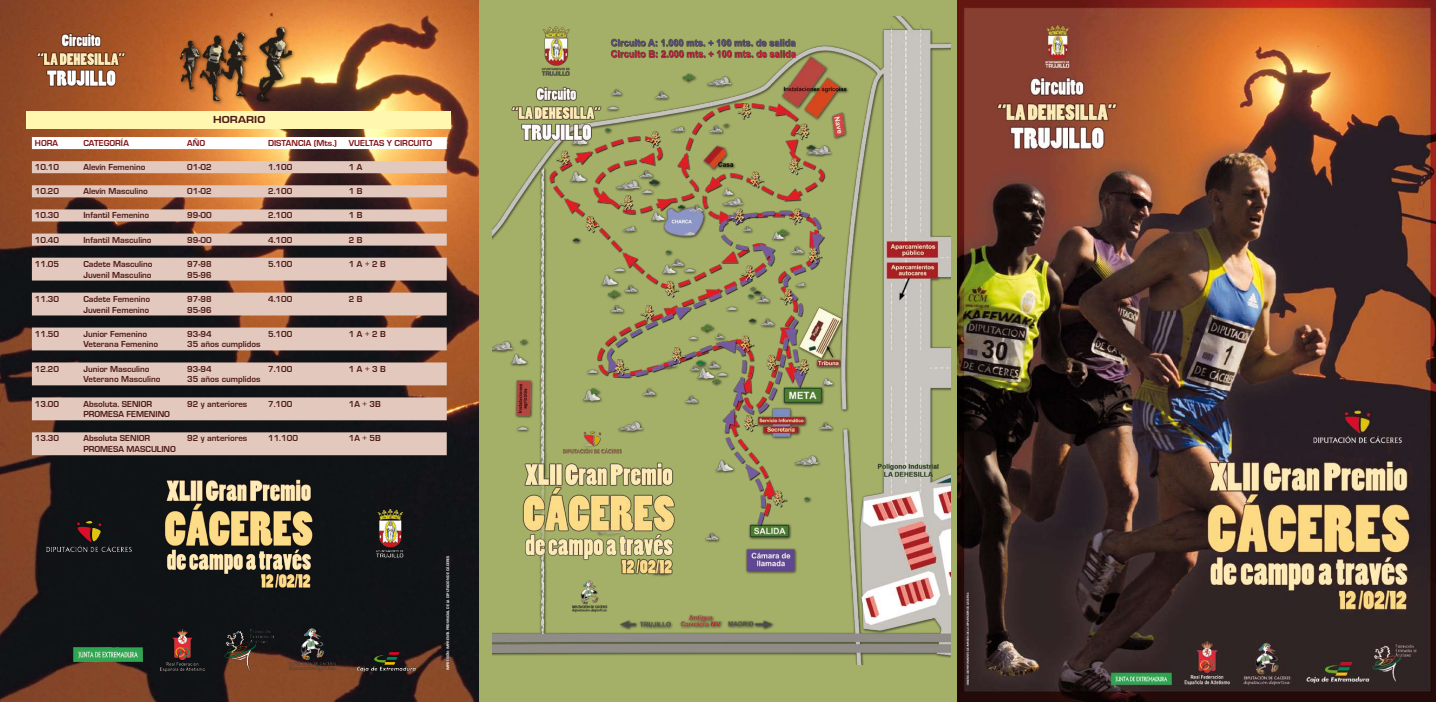
<style>
.page{position:relative;width:1436px;height:702px;background:#fff}
.page>*{position:absolute;margin:0;border:0;box-sizing:border-box;transform-origin:0 0}
.t1{font:700 10.5px "Eurose";color:#4e1a18}
.t2{font:9px/10.8px "Eurose";color:#4e1a18}
.t3{font:9px "Eurose";color:#821418}
.t4{font:3.75px "Eurose";color:#fff}
</style>
<div class="page">
<div style="left:472px;top:0;width:509px;height:702px;background:#a4af67"></div>
<img style="left:0;top:0;width:478px;height:702px">
<div style="left:26px;top:111px;width:425px;height:17px;background:#fff7af"></div>
<img style="left:957px;top:0;width:478px;height:701px">
<img style="left:492px;top:16px;width:458px;height:648px">
<svg style="left:32px;top:137px;width:414px;height:12px"></svg>
<svg style="left:32px;top:161px;width:414px;height:294px;background:#a68d81"></svg>
<img style="left:73px;top:648px;width:69px;height:14px">
<img style="left:160px;top:628px;width:44px;height:43px">
<img style="left:354px;top:641px;width:65px;height:30px">
<img style="left:224px;top:629px;width:49px;height:42px">
<img style="left:289px;top:626px;width:48px;height:45px">
<img style="left:157px;top:472px;width:161px;height:127px">
<img style="left:366px;top:503px;width:50px;height:61px">
<img style="left:45px;top:515px;width:93px;height:43px">
<img style="left:32px;top:32px;width:102px;height:63px">
<div style="left:178px;top:25px;width:118px;height:80px;background:#000;opacity:.75"></div>
<img style="left:181px;top:28px;width:110px;height:72px">
<p class="t1" style="left:213px;top:114px;width:54px">HORARIO</p>
<p class="t3" style="left:35px;top:138px;width:25px">Hora</p>
<p class="t3" style="left:83px;top:138px;width:47px">Categoría</p>
<p class="t3" style="left:187px;top:138px;width:19px">Año</p>
<p class="t3" style="left:268px;top:138px;width:70px">Distancia (Mts.)</p>
<p class="t3" style="left:349px;top:138px;width:85px">Vueltas y Circuito</p>
<p class="t2" style="left:35px;top:162px;width:26px">10.10</p>
<p class="t2" style="left:83px;top:162px;width:64px">Alevín Femenino</p>
<p class="t2" style="left:187px;top:162px;width:26px">01-02</p>
<p class="t2" style="left:268px;top:162px;width:26px">1.100</p>
<p class="t2" style="left:349px;top:162px;width:15px">1 A</p>
<p class="t2" style="left:35px;top:186px;width:26px">10.20</p>
<p class="t2" style="left:83px;top:186px;width:66px">Alevín Masculino</p>
<p class="t2" style="left:187px;top:186px;width:26px">01-02</p>
<p class="t2" style="left:268px;top:186px;width:26px">2.100</p>
<p class="t2" style="left:349px;top:186px;width:15px">1 B</p>
<p class="t2" style="left:35px;top:210px;width:26px">10.30</p>
<p class="t2" style="left:83px;top:210px;width:67px">Infantil Femenino</p>
<p class="t2" style="left:187px;top:210px;width:26px">99-00</p>
<p class="t2" style="left:268px;top:210px;width:26px">2.100</p>
<p class="t2" style="left:349px;top:210px;width:15px">1 B</p>
<p class="t2" style="left:35px;top:234px;width:26px">10.40</p>
<p class="t2" style="left:83px;top:234px;width:70px">Infantil Masculino</p>
<p class="t2" style="left:187px;top:234px;width:26px">99-00</p>
<p class="t2" style="left:268px;top:234px;width:26px">4.100</p>
<p class="t2" style="left:349px;top:234px;width:15px">2 B</p>
<p class="t2" style="left:35px;top:258px;width:26px">11.05</p>
<p class="t2" style="left:83px;top:258px;width:71px">Cadete Masculino<br>Juvenil Masculino</p>
<p class="t2" style="left:187px;top:258px;width:26px">97-98<br>95-96</p>
<p class="t2" style="left:268px;top:258px;width:26px">5.100</p>
<p class="t2" style="left:349px;top:258px;width:38px">1 A + 2 B</p>
<p class="t2" style="left:35px;top:293px;width:26px">11.30</p>
<p class="t2" style="left:83px;top:293px;width:68px">Cadete Femenino<br>Juvenil Femenino</p>
<p class="t2" style="left:187px;top:293px;width:26px">97-98<br>95-96</p>
<p class="t2" style="left:268px;top:293px;width:26px">4.100</p>
<p class="t2" style="left:349px;top:293px;width:15px">2 B</p>
<p class="t2" style="left:35px;top:328px;width:26px">11.50</p>
<p class="t2" style="left:83px;top:328px;width:76px">Junior Femenino<br>Veterana Femenino</p>
<p class="t2" style="left:187px;top:328px;width:75px">93-94<br>35 años cumplidos</p>
<p class="t2" style="left:268px;top:328px;width:26px">5.100</p>
<p class="t2" style="left:349px;top:328px;width:38px">1 A + 2 B</p>
<p class="t2" style="left:35px;top:363px;width:26px">12.20</p>
<p class="t2" style="left:83px;top:363px;width:79px">Junior Masculino<br>Veterano Masculino</p>
<p class="t2" style="left:187px;top:363px;width:75px">93-94<br>35 años cumplidos</p>
<p class="t2" style="left:268px;top:363px;width:26px">7.100</p>
<p class="t2" style="left:349px;top:363px;width:38px">1 A + 3 B</p>
<p class="t2" style="left:35px;top:398px;width:26px">13.00</p>
<p class="t2" style="left:83px;top:398px;width:45px">Absoluta. SENIOR<br>PROMESA</p>
<p class="t2" style="left:187px;top:398px;width:62px">92 y anteriores</p>
<p class="t2" style="left:268px;top:398px;width:26px">7.100</p>
<p class="t2" style="left:349px;top:398px;width:33px">1A + 3B</p>
<p class="t2" style="left:126px;top:409px;width:24px">FEMENINO</p>
<p class="t2" style="left:35px;top:433px;width:26px">13.30</p>
<p class="t2" style="left:83px;top:433px;width:43px">Absoluta SENIOR<br>PROMESA</p>
<p class="t2" style="left:126px;top:444px;width:31px">MASCULINO</p>
<p class="t2" style="left:187px;top:433px;width:62px">92 y anteriores</p>
<p class="t2" style="left:268px;top:433px;width:31px">11.100</p>
<p class="t2" style="left:349px;top:433px;width:33px">1A + 5B</p>
<p class="t4" style="left:446px;top:670px;width:116px;rotate:-90deg">IMPRESIÓN: IMPRENTA PROVINCIAL DE LA DIPUTACIÓN DE CÁCERES</p>
</div>
